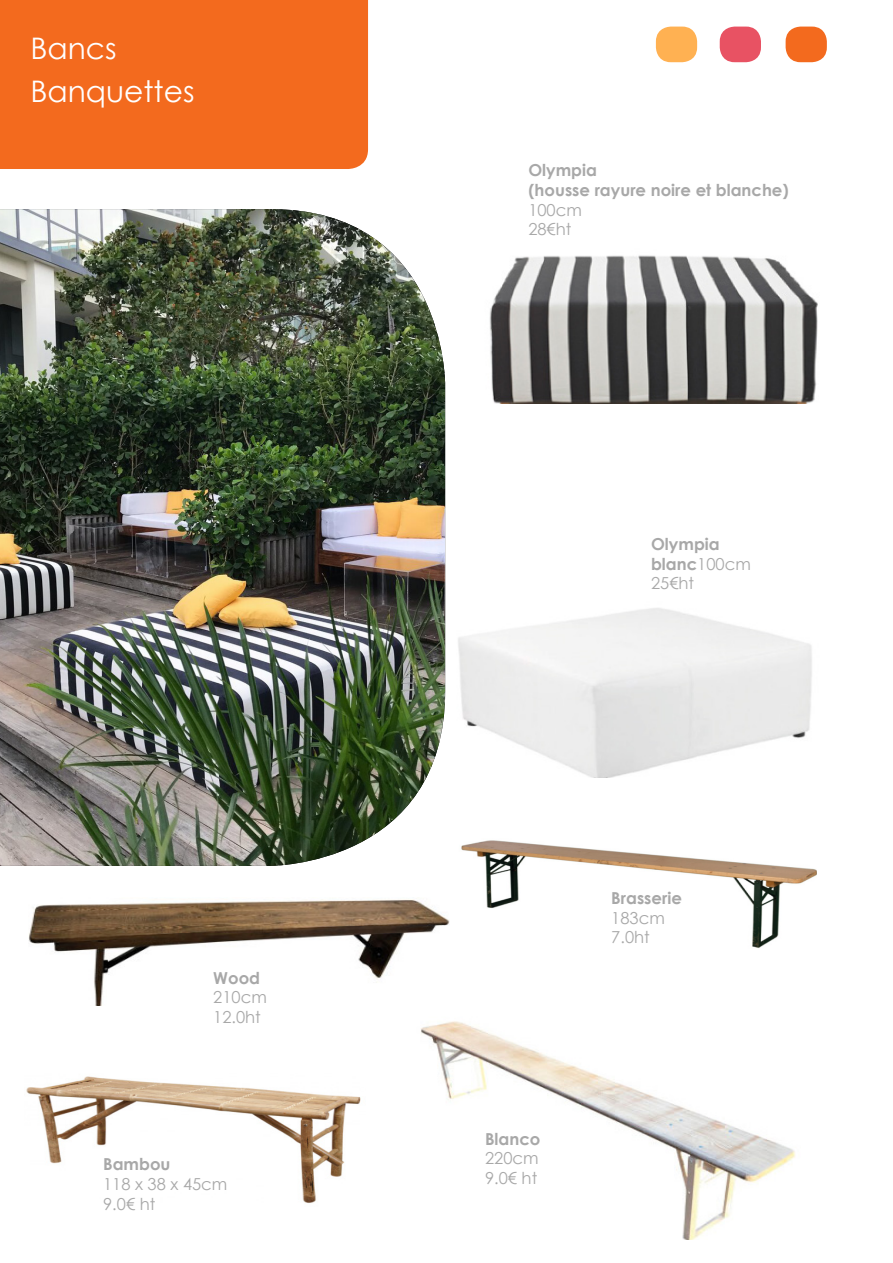
<style>
.page{position:relative;width:893px;height:1263px;background:#fff}
.page>*{position:absolute;margin:0;border:0;box-sizing:border-box;transform-origin:0 0}
.t1{font:29.7px/42.9px "Century Gothic";color:#fff}
.t2{font:700 16.5px/19.8px "Century Gothic";color:#a8a8a8}
.t3{font:16.5px/19.8px "Century Gothic";color:#a8a8a8}
.s1{font-weight:400}
</style>
<div class="page">
<img style="left:26px;top:1076px;width:335px;height:127px">
<div style="left:0;top:0;width:368px;height:169px;background:#f36a1e"></div>
<div style="left:720px;top:27px;width:41px;height:35px;background:#e85263;border-radius:15px"></div>
<div style="left:786px;top:27px;width:41px;height:35px;background:#f36a1e;border-radius:15px"></div>
<div style="left:656px;top:27px;width:41px;height:35px;background:#ffb152;border-radius:15px"></div>
<img style="left:449px;top:840px;width:368px;height:108px">
<img style="left:420px;top:1021px;width:375px;height:218px">
<img style="left:28px;top:899px;width:421px;height:106px">
<img style="left:445px;top:520px;width:367px;height:258px">
<img style="left:489px;top:255px;width:329px;height:148px">
<img style="left:0;top:209px;width:445px;height:657px">
<h1 class="t1" style="left:30px;top:26px;width:166px">Bancs<br>Banquettes</h1>
<p class="t2" style="left:213px;top:967px;width:48px">Wood</p>
<p class="t3" style="left:213px;top:987px;width:55px">210cm<br>12.0ht</p>
<p class="t2" style="left:103px;top:1153px;width:69px">Bambou</p>
<p class="t3" style="left:103px;top:1174px;width:126px">118 x 38 x 45cm<br>9.0€ ht</p>
<p class="t2" style="left:528px;top:159px;width:262px">Olympia<br>(housse rayure noire et blanche)</p>
<p class="t3" style="left:528px;top:200px;width:55px">100cm<br>28€ht</p>
<p class="t2" style="left:651px;top:533px;width:101px">Olympia blanc<span class="s1">100cm<br>25€ht</span></p>
<p class="t2" style="left:611px;top:887px;width:72px">Brasserie</p>
<p class="t3" style="left:611px;top:907px;width:55px">183cm<br>7.0ht</p>
<p class="t2" style="left:485px;top:1128px;width:57px">Blanco</p>
<p class="t3" style="left:485px;top:1148px;width:55px">220cm<br>9.0€ ht</p>
</div>
